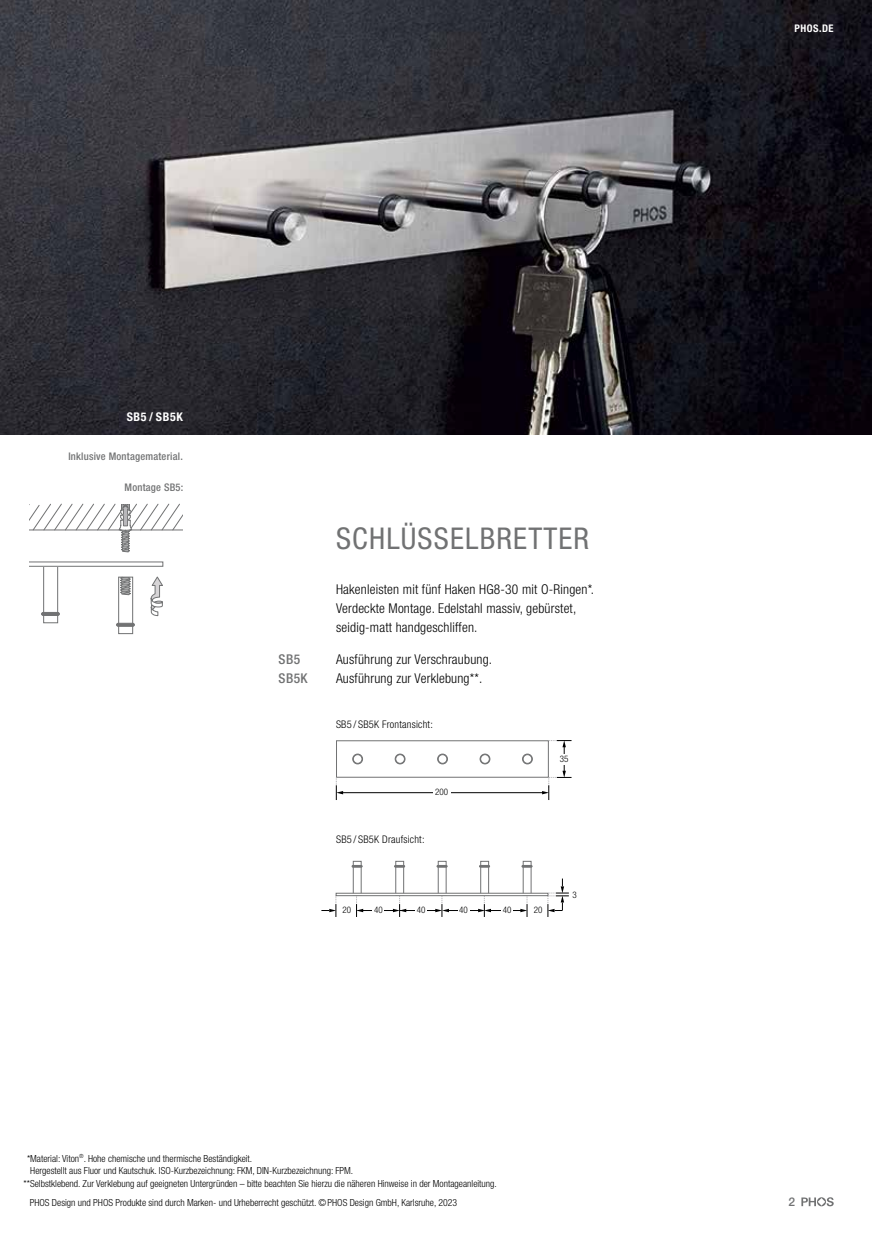
<style>
.page{position:relative;width:872px;height:1234px;background:#fff}
.page>*{position:absolute;margin:0;border:0;box-sizing:border-box;transform-origin:0 0}
.t1{font:condensed 30px "Helvetica Neue LT Std";letter-spacing:.04em;color:#717273}
.t2{font:300 condensed 13.5px/19.2px "Helvetica Neue LT Std";letter-spacing:.015em;color:#000}
.t3{font:500 condensed 13.5px "Helvetica Neue LT Std";letter-spacing:.03em;color:#717273}
.t4{font:700 condensed 12px "Helvetica Neue LT Std";letter-spacing:.05em;color:#fff}
.t5{font:500 12px "Helvetica Neue LT Std";color:#717273}
.t6{font:300 condensed 10.5px "Helvetica Neue LT Std";letter-spacing:.02em;color:#000}
.t7{font:500 condensed 10.5px "Helvetica Neue LT Std";letter-spacing:.02em;color:#717273}
.t8{font:700 condensed 10.5px "Helvetica Neue LT Std";letter-spacing:.05em;color:#fff}
.t9{font:300 condensed 9.75px "Helvetica Neue LT Std";color:#000}
.t10{font:300 condensed 9px "Helvetica Neue LT Std";color:#000}
</style>
<div class="page">
<img style="left:0;top:0;width:872px;height:434px">
<svg style="left:30px;top:503px;width:153px;height:49px"></svg>
<svg style="left:151px;top:576px;width:12px;height:40px"></svg>
<div style="left:43px;top:562px;width:15px;height:61px;border:1px solid #717273"></div>
<div style="left:41px;top:612px;width:19px;height:3px;border:1px solid #717273;border-radius:2px"></div>
<svg style="left:120px;top:578px;width:11px;height:17px"></svg>
<div style="left:118px;top:576px;width:15px;height:58px;border:1px solid #717273"></div>
<div style="left:116px;top:622px;width:19px;height:4px;border:1px solid #717273;border-radius:2px"></div>
<svg style="left:30px;top:561px;width:133px;height:5px"></svg>
<div style="left:336px;top:740px;width:213px;height:37px;border:1px solid #717273"></div>
<svg style="left:352px;top:753px;width:11px;height:11px"></svg>
<div style="left:353px;top:754px;width:9px;height:9px;background:#fff;border-radius:50%"></div>
<div style="left:353px;top:754px;width:9px;height:9px;border:1px solid #717273;border-radius:50%"></div>
<svg style="left:522px;top:753px;width:11px;height:11px"></svg>
<div style="left:523px;top:754px;width:9px;height:9px;background:#fff;border-radius:50%"></div>
<div style="left:523px;top:754px;width:9px;height:9px;border:1px solid #717273;border-radius:50%"></div>
<svg style="left:479px;top:753px;width:11px;height:11px"></svg>
<div style="left:480px;top:754px;width:9px;height:9px;background:#fff;border-radius:50%"></div>
<div style="left:480px;top:754px;width:10px;height:9px;border:1px solid #717273;border-radius:50%"></div>
<svg style="left:437px;top:753px;width:11px;height:11px"></svg>
<div style="left:438px;top:754px;width:9px;height:9px;background:#fff;border-radius:50%"></div>
<div style="left:438px;top:754px;width:9px;height:9px;border:1px solid #717273;border-radius:50%"></div>
<svg style="left:395px;top:753px;width:10px;height:11px"></svg>
<div style="left:396px;top:754px;width:8px;height:9px;background:#fff;border-radius:50%"></div>
<div style="left:395px;top:754px;width:10px;height:9px;border:1px solid #717273;border-radius:50%"></div>
<hr style="left:340px;top:792px;width:204px;height:1px;background:#000">
<div style="left:433px;top:788px;width:17px;height:8px;background:#fff"></div>
<svg style="left:336px;top:777px;width:7px;height:22px"></svg>
<svg style="left:542px;top:740px;width:29px;height:59px"></svg>
<svg style="left:321px;top:895px;width:16px;height:21px"></svg>
<svg style="left:356px;top:895px;width:172px;height:21px"></svg>
<div style="left:353px;top:860px;width:8px;height:35px;border:1px solid #717273"></div>
<svg style="left:352px;top:864px;width:10px;height:3px"></svg>
<div style="left:395px;top:860px;width:9px;height:35px;border:1px solid #717273"></div>
<svg style="left:394px;top:864px;width:11px;height:3px"></svg>
<div style="left:438px;top:860px;width:8px;height:35px;border:1px solid #717273"></div>
<svg style="left:436px;top:864px;width:11px;height:3px"></svg>
<div style="left:480px;top:860px;width:9px;height:35px;border:1px solid #717273"></div>
<svg style="left:479px;top:864px;width:11px;height:3px"></svg>
<div style="left:523px;top:860px;width:8px;height:35px;border:1px solid #717273"></div>
<svg style="left:521px;top:864px;width:11px;height:3px"></svg>
<div style="left:336px;top:892px;width:212px;height:3px;background:#fff;border:1px solid #717273"></div>
<svg style="left:547px;top:878px;width:22px;height:38px"></svg>
<svg style="left:801px;top:1197px;width:32px;height:8px"></svg>
<p class="t4" style="left:127px;top:409px;width:58px">SB5 / SB5K</p>
<p class="t7" style="left:68px;top:449px;width:116px">Inklusive Montagematerial.</p>
<p class="t7" style="left:125px;top:481px;width:60px">Montage SB5:</p>
<h1 class="t1" style="left:336px;top:521px;width:255px">SCHLÜSSELBRETTER</h1>
<h2 class="t2" style="left:336px;top:579px;width:259px">Hakenleisten mit fünf Haken HG8-30 mit O-Ringen*.<br>Verdeckte Montage. Edelstahl massiv, gebürstet, seidig-matt handgeschliffen.</h2>
<h2 class="t3" style="left:279px;top:650px;width:23px">SB5</h2>
<h2 class="t2" style="left:336px;top:649px;width:158px">Ausführung zur Verschraubung.</h2>
<h2 class="t3" style="left:279px;top:670px;width:30px">SB5K</h2>
<h2 class="t2" style="left:336px;top:668px;width:148px">Ausführung zur Verklebung**.</h2>
<p class="t6" style="left:336px;top:717px;width:98px">SB5 / SB5K Frontansicht:</p>
<p class="t10" style="left:435px;top:786px;width:14px">200</p>
<p class="t6" style="left:336px;top:832px;width:90px">SB5 / SB5K Draufsicht:</p>
<p class="t10" style="left:560px;top:753px;width:10px">35</p>
<p class="t10" style="left:343px;top:904px;width:10px">20</p>
<p class="t10" style="left:374px;top:904px;width:10px">40</p>
<p class="t10" style="left:417px;top:904px;width:10px">40</p>
<p class="t10" style="left:459px;top:904px;width:10px">40</p>
<p class="t10" style="left:502px;top:904px;width:10px">40</p>
<p class="t10" style="left:534px;top:904px;width:10px">20</p>
<p class="t10" style="left:572px;top:889px;width:6px">3</p>
<p class="t9" style="left:27px;top:1152px;width:227px">*Material: Viton<sup>®</sup>. Hohe chemische und thermische Beständigkeit.</p>
<p class="t9" style="left:30px;top:1165px;width:324px">Hergestellt aus Fluor und Kautschuk. ISO-Kurzbezeichnung: FKM, DIN-Kurzbezeichnung: FPM.</p>
<p class="t9" style="left:24px;top:1177px;width:475px">**Selbstklebend. Zur Verklebung auf geeigneten Untergründen – bitte beachten Sie hierzu die näheren Hinweise in der Montageanleitung.</p>
<p class="t9" style="left:30px;top:1196px;width:429px">PHOS Design und PHOS Produkte sind durch Marken- und Urheberrecht geschützt. ©PHOS Design GmbH, Karlsruhe, 2023</p>
<p class="t8" style="left:794px;top:22px;width:41px">PHOS.DE</p>
<p class="t5" style="left:788px;top:1194px;width:8px">2</p>
</div>
